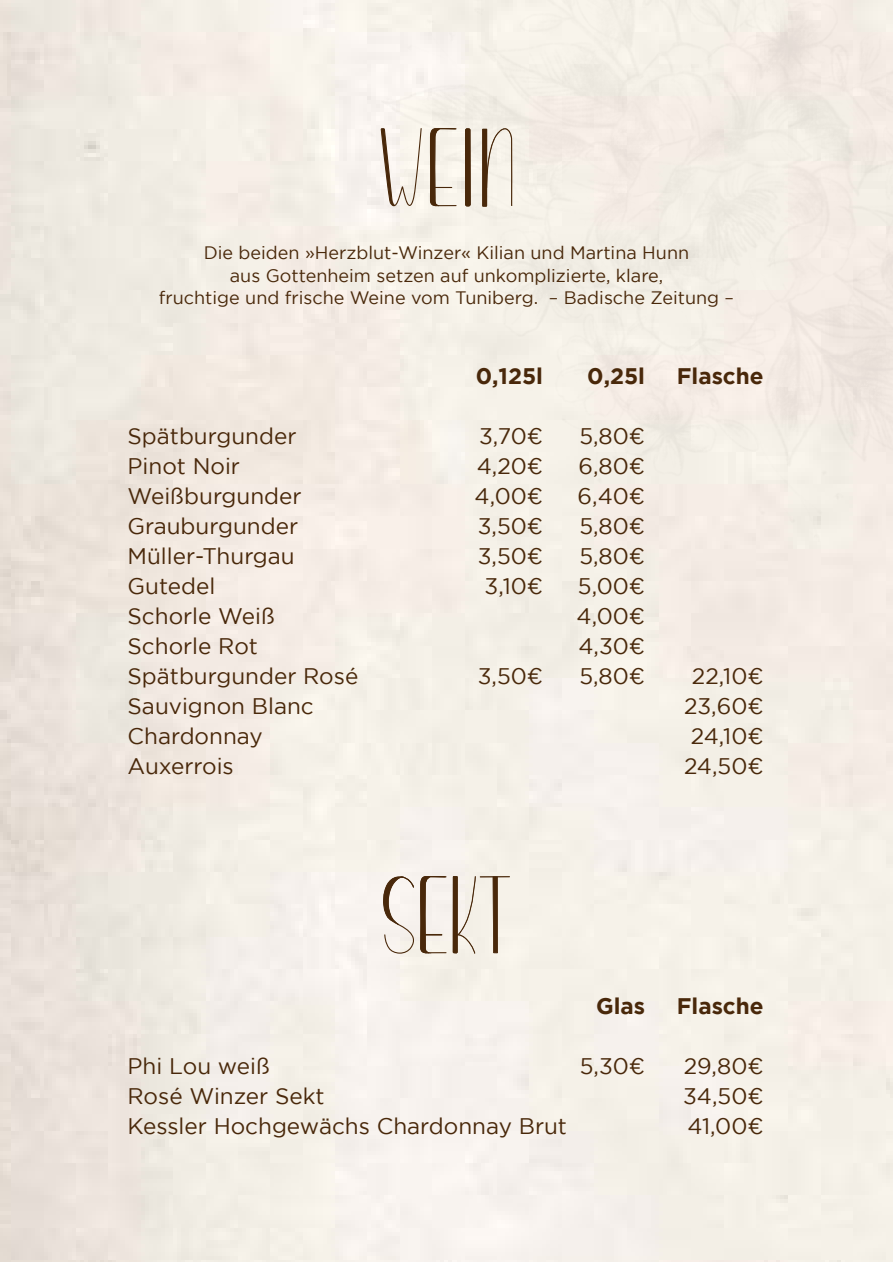
<style>
.page{position:relative;width:893px;height:1263px;background:#fff}
.page>*{position:absolute;margin:0;border:0;box-sizing:border-box;transform-origin:0 0}
.t1{font:22.5px "Gotham";color:#49280a}
.t2{font:700 22.5px "Gotham";color:#49280a}
.t3{font:18px/22.5px "Gotham";color:#49280a;text-align:center}
</style>
<div class="page">
<img style="left:0;top:0;width:893px;height:1262px">
<img style="left:83px;top:0;width:810px;height:738px">
<svg style="left:482px;top:128px;width:30px;height:79px;background:#cec3b5"></svg>
<svg style="left:381px;top:128px;width:41px;height:79px"></svg>
<svg style="left:430px;top:128px;width:27px;height:78px;background:#cdc2b4"></svg>
<svg style="left:465px;top:128px;width:6px;height:78px"></svg>
<svg style="left:453px;top:876px;width:57px;height:78px;background:#d2c8bc"></svg>
<hr style="left:480px;top:876px;width:30px;height:1px;background:#49280a">
<svg style="left:420px;top:876px;width:26px;height:77px;background:#c9bdb1"></svg>
<svg style="left:381px;top:876px;width:33px;height:78px"></svg>
<p class="t3" style="left:159px;top:241px;width:577px">Die beiden »Herzblut-Winzer« Kilian und Martina Hunn<br>aus Gottenheim setzen auf unkomplizierte, klare,<br>fruchtige und frische Weine vom Tuniberg. – Badische Zeitung –</p>
<p class="t2" style="left:476px;top:363px;width:69px">0,125l</p>
<p class="t2" style="left:587px;top:363px;width:59px">0,25l</p>
<p class="t2" style="left:677px;top:363px;width:88px">Flasche</p>
<p class="t1" style="left:128px;top:423px;width:170px">Spätburgunder</p>
<p class="t1" style="left:479px;top:423px;width:66px">3,70¤</p>
<p class="t1" style="left:579px;top:423px;width:67px">5,80¤</p>
<p class="t1" style="left:128px;top:453px;width:114px">Pinot Noir</p>
<p class="t1" style="left:477px;top:453px;width:68px">4,20¤</p>
<p class="t1" style="left:579px;top:453px;width:68px">6,80¤</p>
<p class="t1" style="left:128px;top:483px;width:176px">Weißburgunder</p>
<p class="t1" style="left:475px;top:483px;width:70px">4,00¤</p>
<p class="t1" style="left:578px;top:483px;width:69px">6,40¤</p>
<p class="t1" style="left:128px;top:513px;width:172px">Grauburgunder</p>
<p class="t1" style="left:478px;top:513px;width:67px">3,50¤</p>
<p class="t1" style="left:579px;top:513px;width:67px">5,80¤</p>
<p class="t1" style="left:128px;top:543px;width:169px">Müller-Thurgau</p>
<p class="t1" style="left:478px;top:543px;width:67px">3,50¤</p>
<p class="t1" style="left:579px;top:543px;width:67px">5,80¤</p>
<p class="t1" style="left:128px;top:573px;width:89px">Gutedel</p>
<p class="t1" style="left:485px;top:573px;width:60px">3,10¤</p>
<p class="t1" style="left:578px;top:573px;width:69px">5,00¤</p>
<p class="t1" style="left:128px;top:603px;width:149px">Schorle Weiß</p>
<p class="t1" style="left:577px;top:603px;width:70px">4,00¤</p>
<p class="t1" style="left:128px;top:633px;width:132px">Schorle Rot</p>
<p class="t1" style="left:578px;top:633px;width:68px">4,30¤</p>
<p class="t1" style="left:128px;top:663px;width:232px">Spätburgunder Rosé</p>
<p class="t1" style="left:478px;top:663px;width:67px">3,50¤</p>
<p class="t1" style="left:579px;top:663px;width:67px">5,80¤</p>
<p class="t1" style="left:692px;top:663px;width:73px">22,10¤</p>
<p class="t1" style="left:128px;top:693px;width:188px">Sauvignon Blanc</p>
<p class="t1" style="left:684px;top:693px;width:81px">23,60¤</p>
<p class="t1" style="left:128px;top:723px;width:137px">Chardonnay</p>
<p class="t1" style="left:691px;top:723px;width:74px">24,10¤</p>
<p class="t1" style="left:128px;top:753px;width:108px">Auxerrois</p>
<p class="t1" style="left:684px;top:753px;width:81px">24,50¤</p>
<p class="t2" style="left:596px;top:993px;width:51px">Glas</p>
<p class="t2" style="left:677px;top:993px;width:88px">Flasche</p>
<p class="t1" style="left:128px;top:1053px;width:144px">Phi Lou weiß</p>
<p class="t1" style="left:580px;top:1053px;width:67px">5,30¤</p>
<p class="t1" style="left:684px;top:1053px;width:81px">29,80¤</p>
<p class="t1" style="left:128px;top:1083px;width:198px">Rosé Winzer Sekt</p>
<p class="t1" style="left:683px;top:1083px;width:82px">34,50¤</p>
<p class="t1" style="left:128px;top:1113px;width:441px">Kessler Hochgewächs Chardonnay Brut</p>
<p class="t1" style="left:687px;top:1113px;width:78px">41,00¤</p>
</div>
